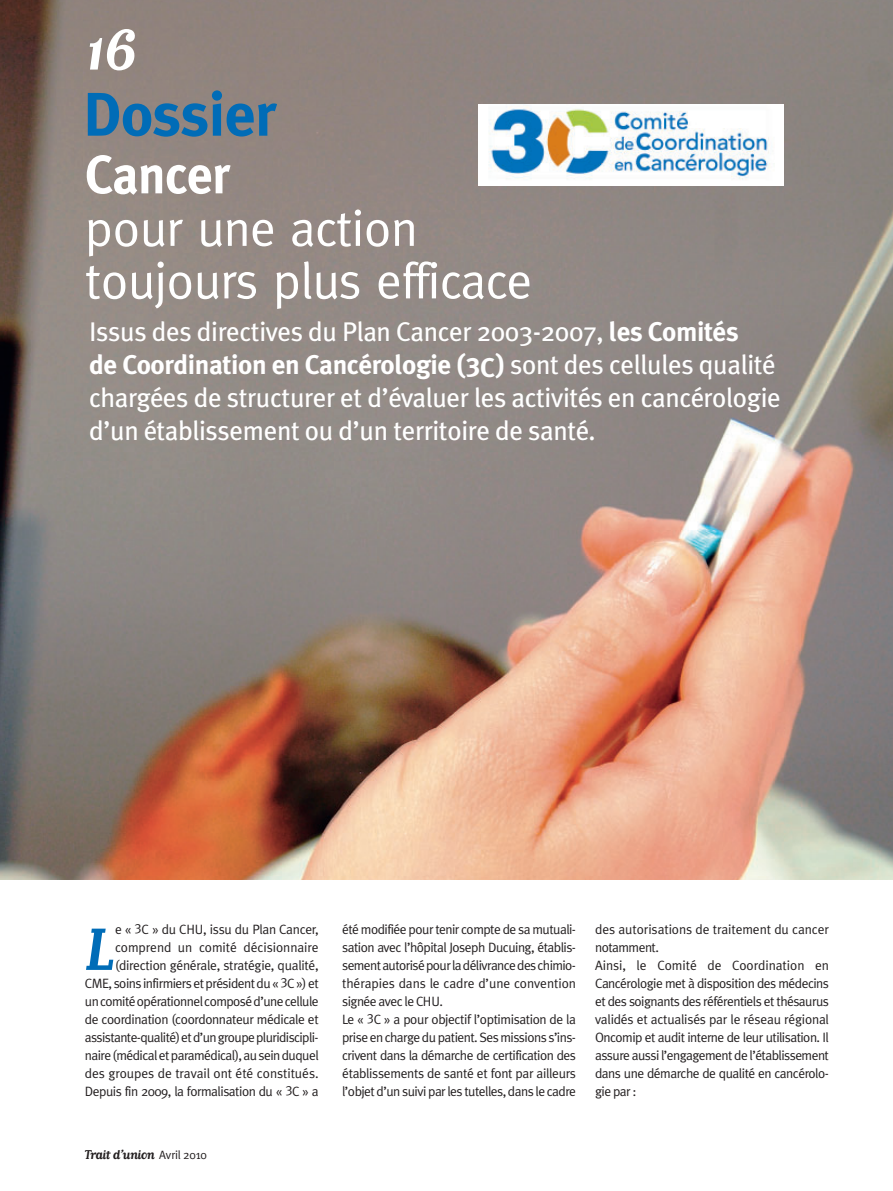
<style>
.page{position:relative;width:893px;height:1191px;background:#fff}
.page>*{position:absolute;margin:0;border:0;box-sizing:border-box;transform-origin:0 0}
.t1{font:700 69.9px "Matrix Script";color:#006cb7}
.t2{font:700 67.5px "Matrix Script";color:#fff}
.t3{font:700 61.5px "Meta Plus";letter-spacing:-.015em;color:#006cb7}
.t4{font:700 54px "Meta Plus";letter-spacing:-.015em;color:#fff;scale:.95 1}
.t5{font:51px/52.5px "Meta";letter-spacing:-.015em;color:#fff}
.t6{font:27px/33px "Meta Plus";letter-spacing:-.015em;color:#fff}
.t7{font:700 15px "Matrix Script";letter-spacing:-.04em;color:#231f20}
.t8{font:13.5px/18px "Meta Plus Normal";letter-spacing:-.04em;color:#231f20}
.s1{font-weight:700}
.s2{font-family:"Meta Plus Normal";font-weight:400;font-size:12px}
</style>
<div class="page">
<img style="left:0;top:1px;width:893px;height:878px">
<img style="left:479px;top:105px;width:304px;height:80px">
<h2 class="t2" style="left:85px;top:7px;width:53px">16</h2>
<h3 class="t3" style="left:83px;top:85px;width:195px">Dossier</h3>
<h3 class="t4" style="left:85px;top:149px;width:154px">Cancer</h3>
<h3 class="t5" style="left:85px;top:207px;width:449px">pour une action toujours plus efficace</h3>
<p class="t6" style="left:89px;top:316px;width:693px">Issus des directives du Plan Cancer 2003-2007, <span class="s1">les Comités<br>de Coordination en Cancérologie (3C)</span> sont des cellules qualité chargées de structurer et d’évaluer les activités en cancérologie d’un établissement ou d’un territoire de santé.</p>
<p class="t8" style="left:85px;top:921px;width:235px;text-align:right">e « 3C » du CHU, issu du Plan Cancer, comprend un comité décisionnaire (direction générale, stratégie, qualité, CME, soins infirmiers et président du « 3C ») et un comité opérationnel composé d’une cellule de coordination (coordonnateur médicale et assistante-qualité) et d’un groupe pluridiscipli&shy;naire (médical et paramédical), au sein duquel des groupes de travail ont été constitués.<br>Depuis fin 2009, la formalisation du « 3C » a</p>
<p class="t8" style="left:342px;top:921px;width:235px">été modifiée pour tenir compte de sa mutuali&shy;sation avec l’hôpital Joseph Ducuing, établis&shy;sement autorisé pour la délivrance des chimio&shy;thérapies dans le cadre d’une convention signée avec le CHU.<br>Le « 3C » a pour objectif l’optimisation de la prise en charge du patient. Ses missions s’ins&shy;crivent dans la démarche de certification des établissements de santé et font par ailleurs l’objet d’un suivi par les tutelles, dans le cadre</p>
<p class="t8" style="left:595px;top:921px;width:235px">des autorisations de traitement du cancer notamment.<br>Ainsi, le Comité de Coordination en Cancérologie met à disposition des médecins et des soignants des référentiels et thésaurus validés et actualisés par le réseau régional Oncomip et audit interne de leur utilisation. Il assure aussi l’engagement de l’établissement dans une démarche de qualité en cancérolo&shy;gie par :</p>
<h1 class="t1" style="left:85px;top:905px;width:32px">L</h1>
<p class="t7" style="left:85px;top:1145px;width:123px">Trait d’union <span class="s2">Avril 2010</span></p>
</div>
